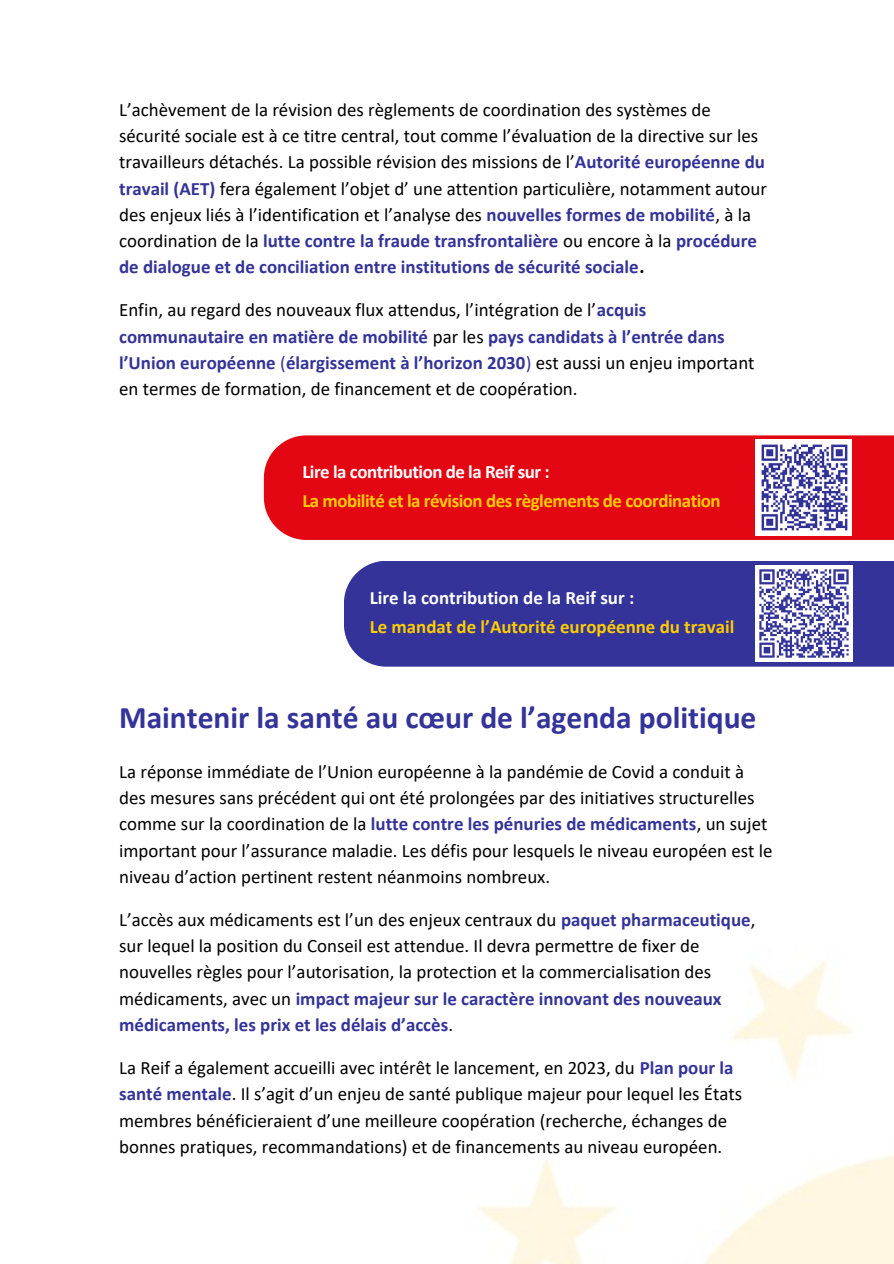
<style>
.page{position:relative;width:894px;height:1264px;background:#fff}
.page>*{position:absolute;margin:0;border:0;box-sizing:border-box;transform-origin:0 0}
.t1{font:700 31.5px "Calibri";color:#339}
.t2{font:18.9px/26.2px "Calibri";color:#000}
.t3{font:700 18.9px "Calibri";letter-spacing:-.015em;color:#fff}
.t4{font:700 18.9px "Calibri";letter-spacing:-.025em;color:#fc0}
.t5{font:700 18.9px "Calibri";color:#fc0}
.s1{font-weight:700;color:#339}
.s2{font-weight:700}
.s3{color:#339}
</style>
<div class="page">
<div style="left:264px;top:435px;width:629px;height:105px;background:#e30613"></div>
<div style="left:344px;top:561px;width:549px;height:105px;background:#339"></div>
<div style="left:755px;top:439px;width:96px;height:97px;background:#fff"></div>
<img style="left:755px;top:565px;width:97px;height:96px">
<img style="left:761px;top:444px;width:87px;height:87px">
<p class="t2" style="left:119px;top:98px;width:649px">L’achèvement de la révision des règlements de coordination des systèmes de sécurité sociale est à ce titre central, tout comme l’évaluation de la directive sur les travailleurs détachés. La possible révision des missions de l’<span class="s1">Autorité européenne du travail (AET)</span> fera également l’objet d’ une attention particulière, notamment autour des enjeux liés à l’identification et l’analyse des <span class="s1">nouvelles formes de mobilité</span>, à la coordination de la <span class="s1">lutte contre la fraude transfrontalière</span> ou encore à la <span class="s1">procédure de dialogue et de conciliation entre institutions de sécurité sociale</span><span class="s2">.</span></p>
<p class="t2" style="left:119px;top:298px;width:636px">Enfin, au regard des nouveaux flux attendus, l’intégration de l’<span class="s1">acquis communautaire en matière de mobilité</span> par les <span class="s1">pays candidats à l’entrée dans l’Union européenne</span> <span class="s3">(</span><span class="s1">élargissement à l’horizon 2030</span><span class="s3">)</span> est aussi un enjeu important en termes de formation, de financement et de coopération.</p>
<p class="t3" style="left:302px;top:464px;width:248px">Lire la contribution de la Reif sur :</p>
<p class="t4" style="left:302px;top:492px;width:420px">La mobilité et la révision des règlements de coordination</p>
<p class="t3" style="left:369px;top:590px;width:266px">Lire la contribution de la Reif sur :</p>
<p class="t5" style="left:369px;top:618px;width:366px">Le mandat de l’Autorité européenne du travail</p>
<h1 class="t1" style="left:119px;top:704px;width:638px">Maintenir la santé au cœur de l’agenda politique</h1>
<p class="t2" style="left:119px;top:760px;width:654px">La réponse immédiate de l’Union européenne à la pandémie de Covid a conduit à des mesures sans précédent qui ont été prolongées par des initiatives structurelles comme sur la coordination de la <span class="s1">lutte contre les pénuries de médicaments</span>, un sujet important pour l’assurance maladie. Les défis pour lesquels le niveau européen est le niveau d’action pertinent restent néanmoins nombreux.</p>
<p class="t2" style="left:119px;top:908px;width:637px">L’accès aux médicaments est l’un des enjeux centraux du <span class="s1">paquet pharmaceutique</span>, sur lequel la position du Conseil est attendue. Il devra permettre de fixer de nouvelles règles pour l’autorisation, la protection et la commercialisation des médicaments, avec un <span class="s1">impact majeur sur le caractère innovant des nouveaux médicaments, les prix et les délais d’accès</span>.</p>
<p class="t2" style="left:119px;top:1056px;width:624px">La Reif a également accueilli avec intérêt le lancement, en 2023, du <span class="s1">Plan pour la santé mentale</span>. Il s’agit d’un enjeu de santé publique majeur pour lequel les États membres bénéficieraient d’une meilleure coopération (recherche, échanges de bonnes pratiques, recommandations) et de financements au niveau européen.</p>
</div>
